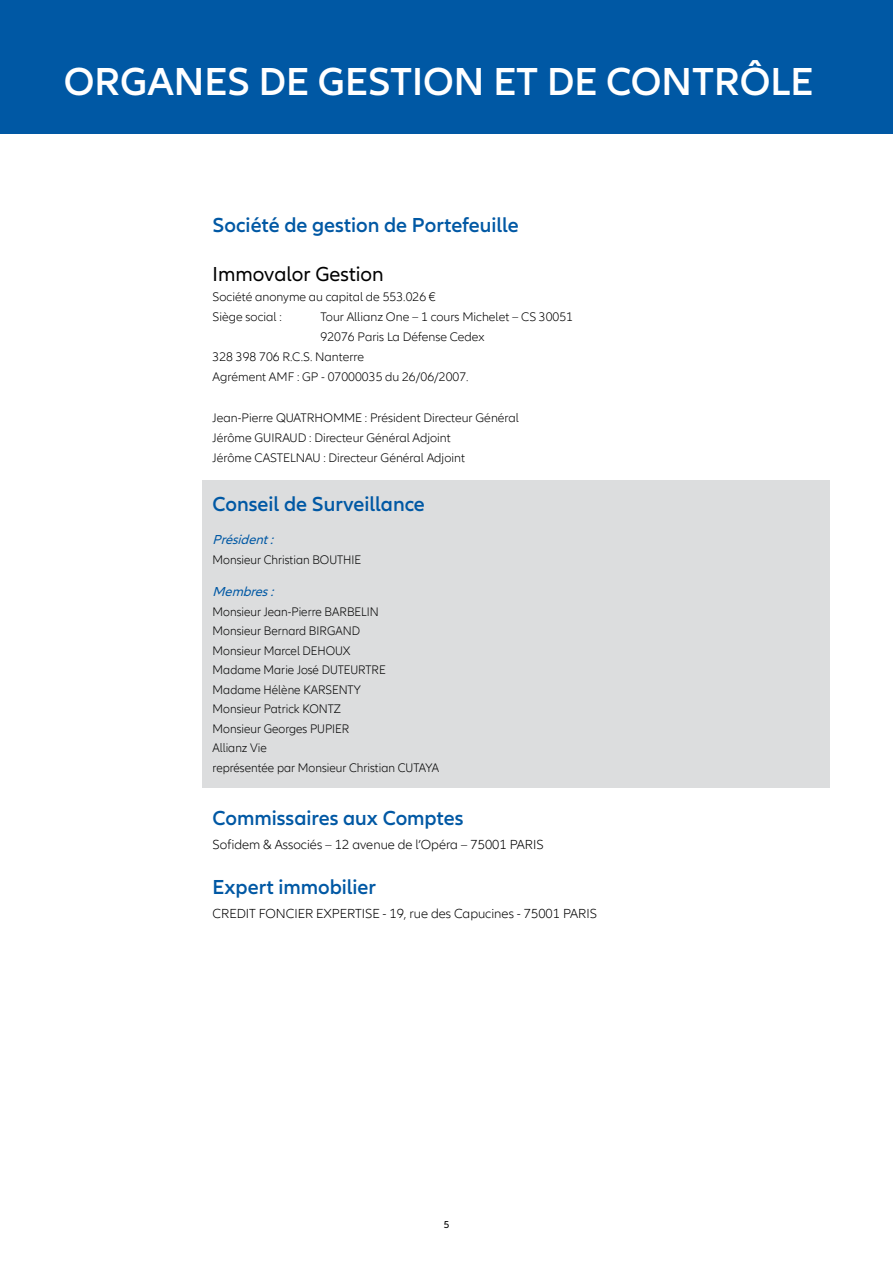
<style>
.page{position:relative;width:893px;height:1263px;background:#fff}
.page>*{position:absolute;margin:0;border:0;box-sizing:border-box;transform-origin:0 0}
.t1{font:600 40.5px "Allianz Neo";color:#fff}
.t2{font:600 21px "Allianz Neo";color:#0058a4}
.t3{font:21px "Allianz Neo";color:#000}
.t4{font:300 13.5px "Allianz Neo";color:#000}
.t5{font:italic 13.5px "Allianz Neo";color:#0058a4}
.t6{font:300 12.75px/20px "Allianz Neo";color:#000}
.t7{font:300 12.75px/19.5px "Allianz Neo";color:#000;scale:.96 1}
.t8{font:10.5px "Allianz Neo";color:#000}
</style>
<div class="page">
<div style="left:202px;top:480px;width:627px;height:308px;background:#dcddde"></div>
<div style="left:0;top:0;width:893px;height:133px;background:#0058a4"></div>
<h1 class="t1" style="left:64px;top:58px;width:746px">Organes de gestion et de contrôle</h1>
<h2 class="t2" style="left:213px;top:212px;width:308px">Société de gestion de Portefeuille</h2>
<h2 class="t3" style="left:213px;top:262px;width:173px">Immovalor Gestion</h2>
<p class="t6" style="left:213px;top:287px;width:225px">Société anonyme au capital de 553.026 €<br>Siège social : T</p>
<p class="t6" style="left:326px;top:307px;width:249px">our Allianz One – 1 cours M ichelet – CS 30051</p>
<p class="t6" style="left:321px;top:327px;width:165px">92076 Paris La Défense Cedex</p>
<p class="t6" style="left:213px;top:347px;width:153px">328 398 706 R.C.S. N anterre</p>
<p class="t6" style="left:213px;top:367px;width:258px">Agrément AM F : GP - 07000035 du 26/06/2007.</p>
<p class="t6" style="left:213px;top:408px;width:122px">Jean-Pierre QUATRHOMME</p>
<p class="t6" style="left:213px;top:408px;width:308px;text-indent:152px">: Président Directeur Général<br>Jérôme GUIRAUD : Directeur Général Adjoint<br>Jérôme CASTELNA</p>
<p class="t6" style="left:312px;top:448px;width:154px">U : Directeur Général Adjoint</p>
<h2 class="t2" style="left:213px;top:492px;width:214px">Conseil de Surveillance</h2>
<p class="t5" style="left:213px;top:532px;width:66px">Président:</p>
<p class="t7" style="left:213px;top:550px;width:150px">Monsieur Christian BOUTHIE</p>
<p class="t5" style="left:213px;top:584px;width:66px">Membres:</p>
<p class="t7" style="left:213px;top:602px;width:160px">Monsieur Jean-Pierre BARBELIN<br>Monsieur Bernard BIRGAND<br>Monsieur Marcel DEHOUX<br>Madame Marie José DUTEURTRE<br>Madame Hélène KARSENTY<br>M onsieur Patrick KONT</p>
<p class="t7" style="left:213px;top:700px;width:237px;text-indent:121px">Z<br>Monsieur Georges PUPIER<br>Allianz Vie<br>représentée par M onsieur Christian CUTAYA</p>
<h2 class="t2" style="left:213px;top:806px;width:252px">Commissaires aux Comptes</h2>
<p class="t4" style="left:213px;top:837px;width:333px">Sofidem &amp; Associés – 12 avenue de l’Opéra – 75001 PARIS</p>
<h2 class="t2" style="left:213px;top:875px;width:165px">Expert immobilier</h2>
<p class="t4" style="left:213px;top:906px;width:9px">CREDIT</p>
<p class="t4" style="left:259px;top:906px;width:16px">FONCIER</p>
<p class="t4" style="left:316px;top:906px;width:31px">EXPERTI</p>
<p class="t4" style="left:365px;top:906px;width:233px">SE - 19, rue des Capucines - 75001 PARI S</p>
<p class="t8" style="left:444px;top:1219px;width:7px">5</p>
</div>
